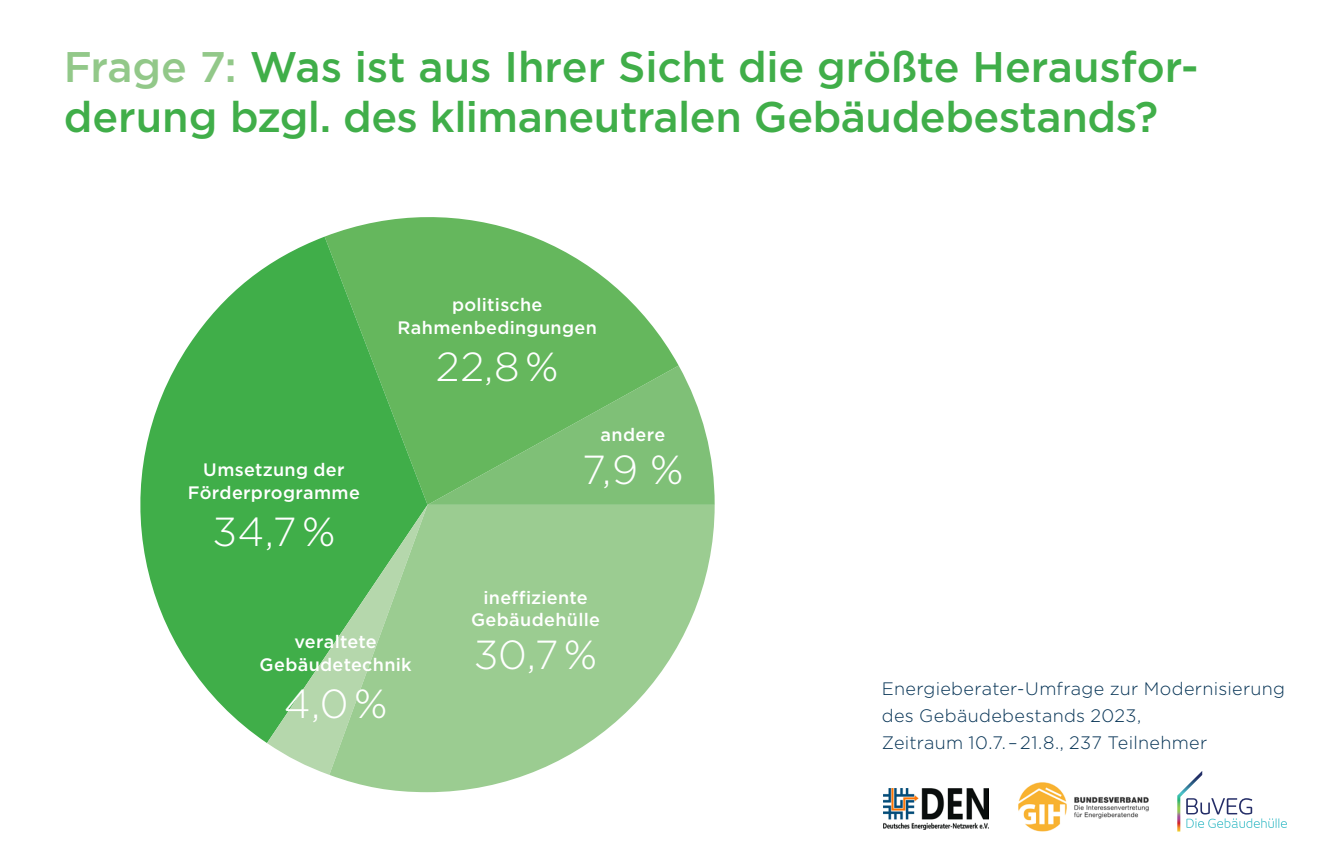
<style>
.page{position:relative;width:1340px;height:862px;background:#fff}
.page>*{position:absolute;margin:0;border:0;box-sizing:border-box;transform-origin:0 0}
.Headline_grün{font:500 42.75px/49.5px "Gotham";letter-spacing:-.01em;color:#40ae49}
.Fließtext{font:300 40.5px "Gotham";color:#fff}
.Fließtext-2{font:500 18px/22.5px "Gotham";letter-spacing:.02em;color:#fff;text-align:center}
.Fließtext-3{font:300 18px/27px "Gotham";letter-spacing:.02em;color:#073456}
.s1{color:#92c889}
</style>
<div class="page">
<svg style="left:326px;top:217px;width:352px;height:148px;fill:#65b75d"></svg>
<svg style="left:140px;top:236px;width:287px;height:506px;fill:#40ae49"></svg>
<svg style="left:267px;top:365px;width:447px;height:409px;background:#66b965"></svg>
<svg style="left:329px;top:504px;width:385px;height:287px;fill:#9bcc91"></svg>
<img style="left:883px;top:788px;width:105px;height:41px">
<img style="left:1018px;top:782px;width:131px;height:48px">
<svg style="left:1177px;top:771px;width:109px;height:60px"></svg>
<p class="Headline_grün" style="left:64px;top:41px;width:1136px"><span class="s1">Frage 7:</span> Was ist aus Ihrer Sicht die größte Herausfor&shy;derung bzgl. des klimaneutralen Gebäudebestands?</p>
<p class="Fließtext-2" style="left:452px;top:293px;width:92px">politische</p>
<p class="Fließtext-2" style="left:397px;top:315px;width:201px">Rahmenbedingungen</p>
<p class="Fließtext" style="left:436px;top:341px;width:124px">22,8 %</p>
<p class="Fließtext-2" style="left:600px;top:422px;width:66px">andere</p>
<p class="Fließtext-2" style="left:203px;top:457px;width:143px">Umsetzung der</p>
<p class="Fließtext" style="left:582px;top:443px;width:103px">7,9 %</p>
<p class="Fließtext" style="left:212px;top:505px;width:124px">34,7 %</p>
<p class="Fließtext-2" style="left:188px;top:480px;width:173px">Förderprogramme</p>
<p class="Fließtext-2" style="left:471px;top:585px;width:131px">ineffiziente<br>Gebäudehülle</p>
<p class="Fließtext" style="left:474px;top:628px;width:125px">30,7 %</p>
<p class="Fließtext-2" style="left:294px;top:630px;width:84px">veraltete</p>
<p class="Fließtext-2" style="left:259px;top:652px;width:154px">Gebäudetechnik</p>
<p class="Fließtext" style="left:284px;top:678px;width:105px">4,0 %</p>
<p class="Fließtext-3" style="left:881px;top:674px;width:405px">Energieberater-Umfrage zur Modernisierung des Gebäudebestands 2023,</p>
<p class="Fließtext-3" style="left:881px;top:728px;width:327px">Zeitraum 10.7. – 21.8., 237 Teilnehmer</p>
</div>
